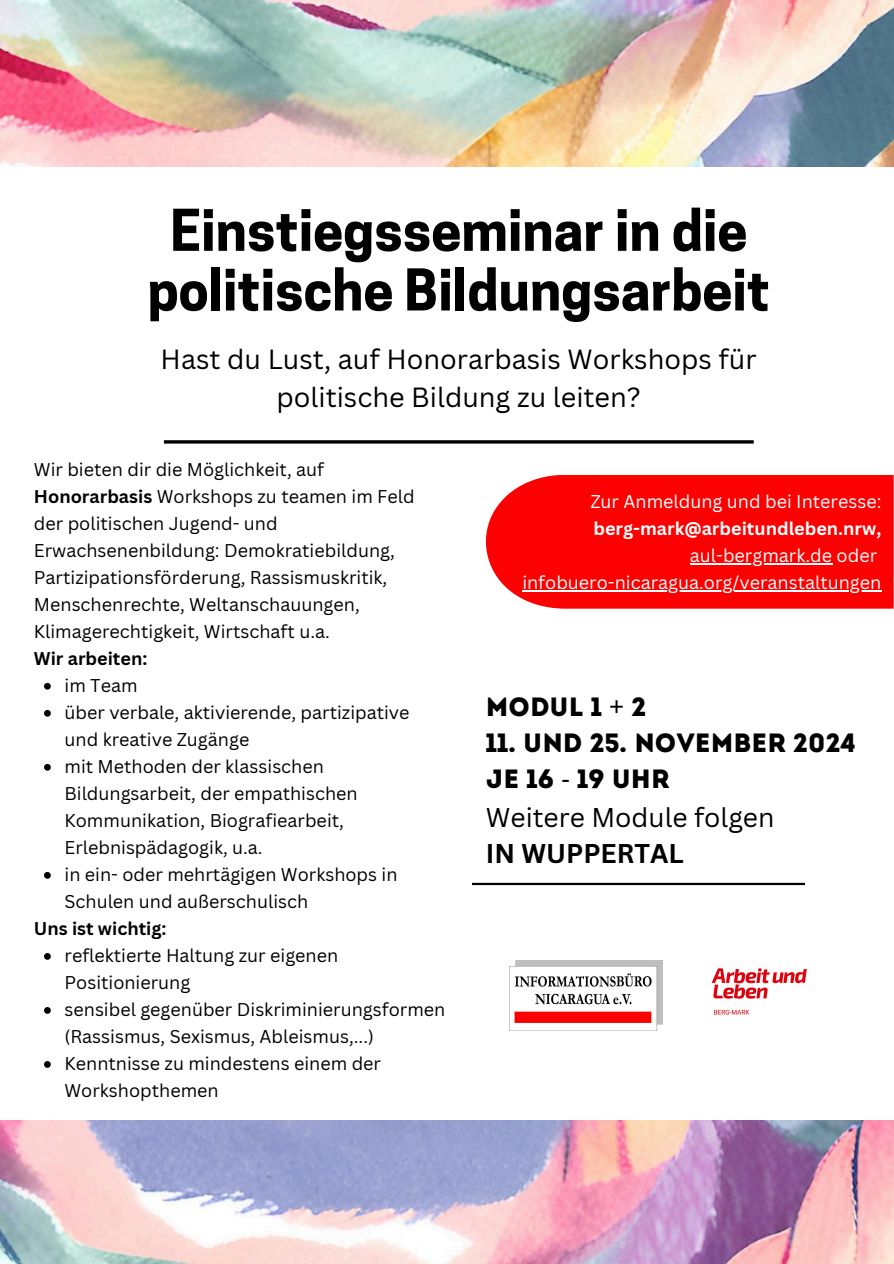
<style>
.page{position:relative;width:894px;height:1264px;background:#fff}
.page>*{position:absolute;margin:0;border:0;box-sizing:border-box;transform-origin:0 0}
.t1{font:700 54px/59.7px "Cooper Hewitt";color:#000;text-align:center}
.t2{font:27px/37.2px "Canva Sans";color:#000;text-align:center}
.t3{font:26.4px/36px "Intro";color:#000}
.t4{font:26.4px/36px "Canva Sans";color:#000}
.t5{font:18px/27px "Canva Sans";color:#000}
.t6{font:18px "Canva Sans";color:#fff}
.t7{font:700 18px "Canva Sans";color:#fff}
.t8{font:700 18px "Canva Sans";color:#000}
.s1{font-weight:700}
.s2{font-family:"Noto Sans"}
</style>
<div class="page">
<img style="left:0;top:0;width:893px;height:167px">
<img style="left:0;top:1120px;width:893px;height:143px">
<img style="left:509px;top:960px;width:153px;height:70px">
<img style="left:711px;top:968px;width:96px;height:47px">
<hr style="left:164px;top:440px;width:589px;height:3px;background:#000">
<hr style="left:472px;top:882px;width:332px;height:3px;background:#000">
<div style="left:486px;top:475px;width:407px;height:133px;background:#fc0101"></div>
<svg style="left:44px;top:683px;width:7px;height:6px"></svg>
<svg style="left:44px;top:710px;width:7px;height:6px"></svg>
<svg style="left:44px;top:764px;width:7px;height:6px"></svg>
<svg style="left:44px;top:872px;width:7px;height:6px"></svg>
<svg style="left:44px;top:953px;width:7px;height:6px"></svg>
<svg style="left:44px;top:1007px;width:7px;height:6px"></svg>
<svg style="left:44px;top:1061px;width:7px;height:6px"></svg>
<hr style="left:689px;top:563px;width:143px;height:1px;background:#fff">
<hr style="left:522px;top:590px;width:359px;height:1px;background:#fff">
<h2 class="t1" style="left:147px;top:207px;width:623px">Einstiegsseminar in die politische Bildungsarbeit</h2>
<p class="t2" style="left:161px;top:340px;width:597px">Hast du Lust, auf Honorarbasis Workshops für politische Bildung zu leiten?</p>
<p class="t5" style="left:34px;top:455px;width:382px">Wir bieten dir die Möglichkeit, auf <span class="s1">Honorarbasis</span> Workshops zu teamen im Feld der politischen Jugend- und Erwachsenenbildung: Demokratiebildung, Partizipationsförderung, Rassismuskritik, Menschenrechte, Weltanschauungen, Klimagerechtigkeit, Wirtschaft u.a.</p>
<p class="t8" style="left:34px;top:645px;width:115px">Wir arbeiten:</p>
<p class="t5" style="left:64px;top:671px;width:75px">im Team</p>
<p class="t5" style="left:64px;top:698px;width:346px">über verbale, aktivierende, partizipative und kreative Zugänge</p>
<h3 class="t5" style="left:64px;top:752px;width:294px">mit Methoden der klassischen<br>Bildungsarbeit, der empathischen<br>Kommunikation, Biografiearbeit,<br>Erlebnispädagogik, u.a.</h3>
<p class="t5" style="left:64px;top:860px;width:334px">in ein- oder mehrtägigen Workshops in<br>Schulen und außerschulisch</p>
<p class="t8" style="left:34px;top:915px;width:134px">Uns ist wichtig:</p>
<p class="t5" style="left:64px;top:941px;width:275px">reflektierte Haltung zur eigenen<br>Positionierung</p>
<p class="t5" style="left:64px;top:995px;width:382px">sensibel gegenüber Diskriminierungsformen (Rassismus, Sexismus, Ableismus,...)</p>
<p class="t5" style="left:64px;top:1049px;width:318px">Kenntnisse zu mindestens einem der<br>Workshopthemen</p>
<p class="t6" style="left:590px;top:489px;width:292px">Zur Anmeldung und bei Interesse:</p>
<p class="t7" style="left:593px;top:516px;width:289px">berg-mark@arbeitundleben.nrw,</p>
<h2 class="t6" style="left:689px;top:543px;width:189px">aul-bergmark.de oder</h2>
<p class="t6" style="left:522px;top:570px;width:360px">infobuero-nicaragua.org/veranstaltungen</p>
<p class="t3" style="left:485px;top:691px;width:162px">MODUL 1 <span class="s2">+</span> 2</p>
<p class="t3" style="left:485px;top:727px;width:371px">11. UND 25. NOVEMBER 2024<br>JE 16 <span class="s2">-</span> 19 UHR</p>
<p class="t4" style="left:485px;top:798px;width:290px">Weitere Module folgen<br><span class="s1">IN WUPPERTAL</span></p>
</div>
